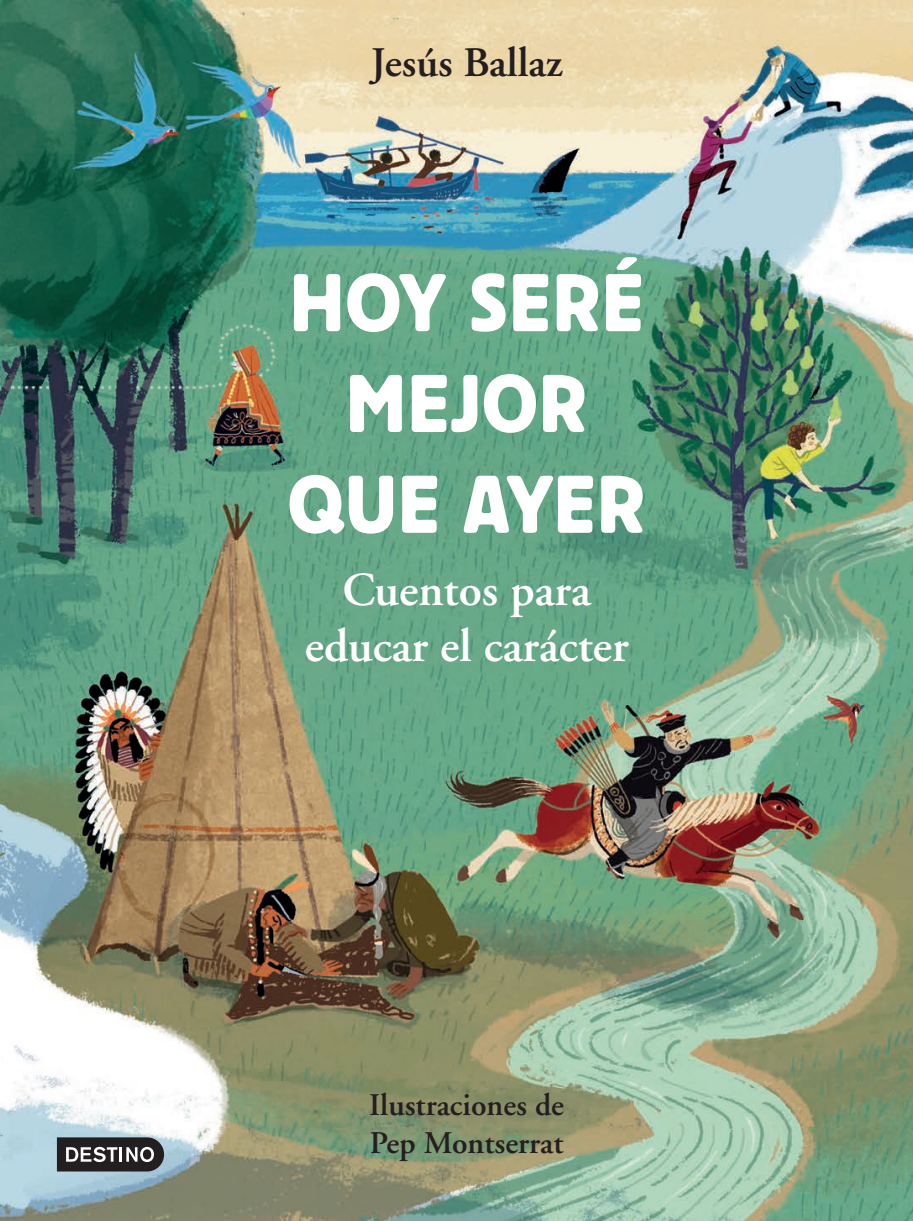
<style>
.page{position:relative;width:913px;height:1221px;background:#fff}
.page>*{position:absolute;margin:0;border:0;box-sizing:border-box;transform-origin:0 0}
.t1{font:84px/100.8px "Wood Heinz No 4 New";letter-spacing:-.01em;color:#fff;text-align:center}
.t2{font:600 47.25px/56px "Adobe Garamond";color:#fff;text-align:center}
.t3{font:600 42px "Adobe Garamond";color:#231f20}
.t4{font:600 31.5px/37.8px "Adobe Garamond";color:#231f20}
</style>
<div class="page">
<img style="left:0;top:0;width:913px;height:1221px">
<svg style="left:57px;top:1137px;width:107px;height:34px;background:#4c4a4c"></svg>
<h3 class="t3" style="left:371px;top:40px;width:193px">Jesús Ballaz</h3>
<h1 class="t1" style="left:287px;top:255px;width:361px">HOY SERÉ<br>MEJOR<br>QUE AYER</h1>
<h2 class="t2" style="left:305px;top:562px;width:325px">Cuentos para educar el carácter</h2>
<p class="t4" style="left:369px;top:1086px;width:196px">Ilustraciones de<br>Pep Montserrat</p>
</div>
